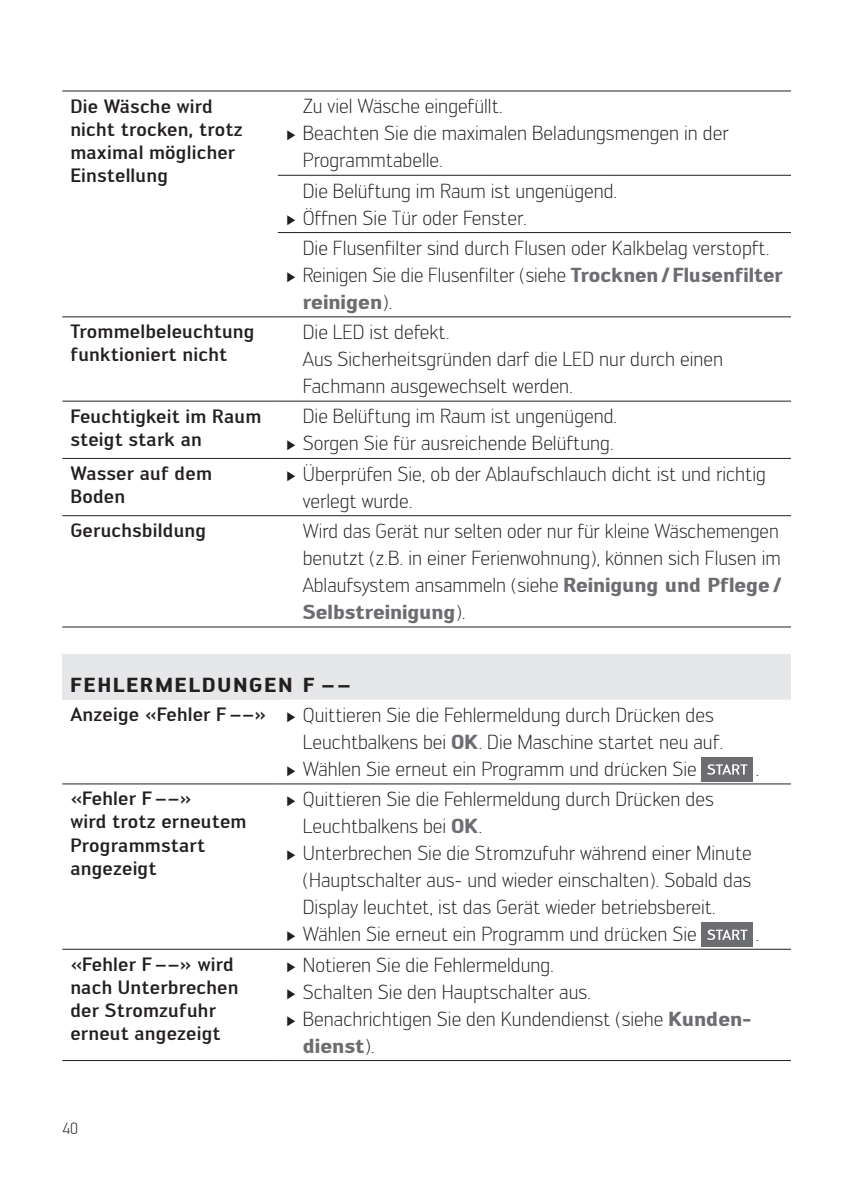
<style>
.page{position:relative;width:842px;height:1191px;background:#fff}
.page>*{position:absolute;margin:0;border:0;box-sizing:border-box;transform-origin:0 0}
.t1{font:300 20px/27px "Engel";color:#231f20}
.t2{font:700 20px "Engel";color:#6c6d70}
.t3{font:500 19px/23px "Engel";letter-spacing:.01em;color:#231f20}
.t4{font:300 16px "Engel";color:#231f20}
.s1{font-family:"Century";font-weight:400;font-size:14px}
.s2{font-weight:700;color:#6c6d70}
.s3{font-weight:300;color:#231f20}
.s4{font-weight:700}
.s5{font-weight:500;font-size:19px}
</style>
<div class="page">
<hr style="left:62px;top:91px;width:216px;height:1px;background:#231f20">
<hr style="left:278px;top:91px;width:513px;height:1px;background:#231f20">
<hr style="left:278px;top:175px;width:513px;height:1px;background:#231f20">
<hr style="left:278px;top:232px;width:513px;height:1px;background:#231f20">
<hr style="left:62px;top:316px;width:216px;height:1px;background:#231f20">
<hr style="left:278px;top:316px;width:513px;height:1px;background:#231f20">
<hr style="left:62px;top:401px;width:216px;height:1px;background:#231f20">
<hr style="left:278px;top:401px;width:513px;height:1px;background:#231f20">
<hr style="left:62px;top:458px;width:216px;height:1px;background:#231f20">
<hr style="left:278px;top:458px;width:513px;height:1px;background:#231f20">
<hr style="left:62px;top:626px;width:216px;height:1px;background:#231f20">
<hr style="left:278px;top:626px;width:513px;height:1px;background:#231f20">
<hr style="left:62px;top:515px;width:216px;height:1px;background:#231f20">
<hr style="left:278px;top:515px;width:513px;height:1px;background:#231f20">
<div style="left:62px;top:654px;width:729px;height:45px;background:#e6e7e9"></div>
<svg style="left:278px;top:699px;width:513px;height:250px"></svg>
<hr style="left:62px;top:783px;width:216px;height:1px;background:#231f20">
<hr style="left:278px;top:783px;width:513px;height:1px;background:#231f20">
<hr style="left:62px;top:949px;width:216px;height:1px;background:#231f20">
<hr style="left:278px;top:949px;width:513px;height:1px;background:#231f20">
<hr style="left:62px;top:1060px;width:216px;height:1px;background:#231f20">
<hr style="left:278px;top:1060px;width:513px;height:1px;background:#231f20">
<div style="left:702px;top:757px;width:51px;height:25px;background:#6c6d70"></div>
<svg style="left:707px;top:764px;width:40px;height:10px"></svg>
<div style="left:702px;top:922px;width:51px;height:25px;background:#6c6d70"></div>
<svg style="left:707px;top:929px;width:40px;height:11px"></svg>
<p class="t3" style="left:70px;top:94px;width:174px">Die Wäsche wird nicht trocken, trotz maximal möglicher<br>Einstellung</p>
<p class="t1" style="left:303px;top:93px;width:201px">Zu viel Wäsche eingefüllt.</p>
<p class="t1" style="left:286px;top:120px;width:444px"><span class="s1">►</span> Beachten Sie die maximalen Beladungsmengen in der</p>
<p class="t1" style="left:303px;top:147px;width:142px">Programmtabelle.</p>
<p class="t1" style="left:286px;top:177px;width:333px;text-indent:17px">Die Belüftung im Raum ist ungenügend. <span class="s1">►</span> Öffnen Sie Tür oder Fenster.</p>
<p class="t1" style="left:303px;top:234px;width:468px">Die Flusenfilter sind durch Flusen oder Kalkbelag verstopft.</p>
<p class="t1" style="left:286px;top:261px;width:499px"><span class="s1">►</span> Reinigen Sie die Flusenfilter (siehe <span class="s2">Trocknen / Flusenfilter</span></p>
<p class="t2" style="left:303px;top:290px;width:91px">reinigen<span class="s3">).</span></p>
<p class="t3" style="left:70px;top:320px;width:186px">Trommelbeleuchtung funktioniert nicht</p>
<p class="t1" style="left:303px;top:319px;width:422px">Die LED ist defekt.<br>Aus Sicherheitsgründen darf die LED nur durch einen<br>Fachmann ausgewechselt werden.</p>
<p class="t3" style="left:70px;top:404px;width:193px">Feuchtigkeit im Raum steigt stark an</p>
<p class="t1" style="left:286px;top:403px;width:333px;text-align:right">Die Belüftung im Raum ist ungenügend.<br><span class="s1">►</span> Sorgen Sie für ausreichende Belüftung.</p>
<p class="t3" style="left:70px;top:462px;width:143px">Wasser auf dem<br>Boden</p>
<p class="t1" style="left:303px;top:460px;width:464px;text-indent:-17px"><span class="s1">►</span> Überprüfen Sie, ob der Ablaufschlauch dicht ist und richtig verlegt wurde.</p>
<p class="t3" style="left:70px;top:519px;width:137px">Geruchsbildung</p>
<p class="t1" style="left:303px;top:517px;width:481px">Wird das Gerät nur selten oder nur für kleine Wäschemengen benutzt (z.B. in einer Ferienwohnung), können sich Flusen im Ablaufsystem ansammeln (siehe <span class="s2">Reinigung und Pflege / Selbstreinigung</span>).</p>
<p class="t1" style="left:70px;top:669px;width:645px;line-height:30.2px"><span class="s4">FEHLERMELDUNGEN F ––<br></span><span class="s5">Anzeige «Fehler F––»</span> <span class="s1">►</span> Quittieren Sie die Fehlermeldung durch Drücken des</p>
<p class="t1" style="left:286px;top:728px;width:439px;text-indent:17px">Leucht balkens bei <span class="s2">OK</span>. Die Maschine startet neu auf. <span class="s1">►</span> Wählen Sie erneut ein Programm und drücken Sie</p>
<p class="t1" style="left:755px;top:755px;width:5px">.</p>
<p class="t3" style="left:70px;top:787px;width:178px">«Fehler F––»<br>wird trotz erneutem<br>Programmstart angezeigt</p>
<p class="t1" style="left:286px;top:785px;width:429px"><span class="s1">►</span> Quittieren Sie die Fehlermeldung durch Drücken des</p>
<p class="t1" style="left:303px;top:812px;width:181px">Leucht balkens bei <span class="s2">OK</span>.</p>
<p class="t1" style="left:286px;top:839px;width:467px"><span class="s1">►</span> Unterbrechen Sie die Stromzufuhr während einer Minute</p>
<p class="t1" style="left:303px;top:866px;width:450px">(Hauptschalter aus- und wieder einschalten). Sobald das</p>
<p class="t1" style="left:303px;top:893px;width:414px">Display leuchtet, ist das Gerät wieder betriebsbereit.</p>
<p class="t1" style="left:286px;top:920px;width:412px"><span class="s1">►</span> Wählen Sie erneut ein Programm und drücken Sie</p>
<p class="t1" style="left:755px;top:920px;width:5px">.</p>
<p class="t3" style="left:70px;top:952px;width:170px">«Fehler F––» wird nach Unterbrechen der Stromzufuhr erneut angezeigt</p>
<p class="t1" style="left:286px;top:951px;width:270px"><span class="s1">►</span> Notieren Sie die Fehlermeldung.</p>
<p class="t1" style="left:286px;top:978px;width:307px"><span class="s1">►</span> Schalten Sie den Hauptschalter aus.</p>
<p class="t1" style="left:286px;top:1005px;width:467px"><span class="s1">►</span> Benachrichtigen Sie den Kundendienst (siehe <span class="s2">Kunden-</span></p>
<p class="t2" style="left:303px;top:1033px;width:73px">dienst<span class="s3">).</span></p>
<p class="t4" style="left:62px;top:1119px;width:17px">40</p>
</div>
